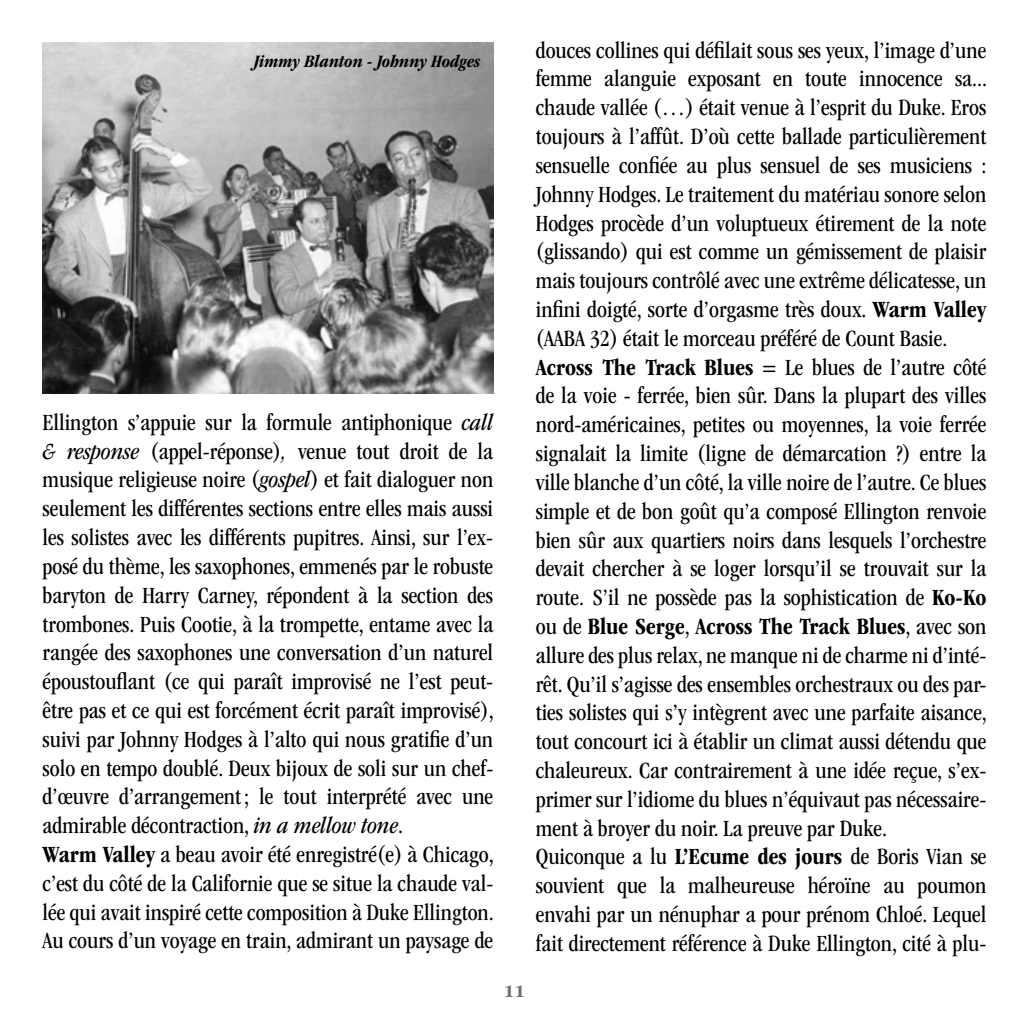
<style>
.page{position:relative;width:1029px;height:1021px;background:#fff}
.page>*{position:absolute;margin:0;border:0;box-sizing:border-box;transform-origin:0 0}
.t1{font:condensed 24px/28.8px "ITC Garamond Std";color:#000}
.t2{font:italic 700 condensed 18px "ITC Garamond Std";color:#000}
.t3{font:700 18px "ITC Garamond Std";color:#6e6e6e}
.s1{font-style:italic}
.s2{font-weight:700}
</style>
<div class="page">
<img style="left:43px;top:43px;width:450px;height:350px">
<p class="t2" style="left:254px;top:51px;width:228px">Jimmy Blanton - Johnny Hodges</p>
<p class="t1" style="left:43px;top:408px;width:453px">Ellington s’appuie sur la formule antiphonique <span class="s1">call &amp; response</span> (appel-réponse)<span class="s1">,</span> venue tout droit de la musique religieuse noire (<span class="s1">gospel</span>) et fait dialoguer non seulement les différentes sections entre elles mais aussi les solistes avec les différents pupitres. Ainsi, sur l’ex&shy;posé du thème, les saxophones, emmenés par le robuste baryton de Harry Carney, répondent à la section des trombones. Puis Cootie, à la trompette, entame avec la rangée des saxophones une conversation d’un naturel époustouflant (ce qui paraît improvisé ne l’est peut&shy;être pas et ce qui est forcément écrit paraît improvisé), suivi par Johnny Hodges à l’alto qui nous gratifie d’un solo en tempo doublé. Deux bijoux de soli sur un chef&shy;d’œuvre d’arrangement ; le tout interprété avec une admirable décontraction, <span class="s1">in a mellow tone</span>.<br><span class="s2">Warm Valley</span> a beau avoir été enregistré(e) à Chicago, c’est du côté de la Californie que se situe la chaude val&shy;lée qui avait inspiré cette composition à Duke Ellington.<br>Au cours d’un voyage en train, admirant un paysage de</p>
<p class="t1" style="left:536px;top:36px;width:453px">douces collines qui défilait sous ses yeux, l’image d’une femme alanguie exposant en toute innocence sa... chaude vallée (…) était venue à l’esprit du Duke. Eros toujours à l’affût. D’où cette ballade particulièrement sensuelle confiée au plus sensuel de ses musiciens :<br>Johnny Hodges. Le traitement du matériau sonore selon Hodges procède d’un voluptueux étirement de la note (glissando) qui est comme un gémissement de plaisir mais toujours contrôlé avec une extrême délicatesse, un infini doigté, sorte d’orgasme très doux. <span class="s2">Warm Valley </span>(AABA 32) était le morceau préféré de Count Basie.<br><span class="s2">Across The Track Blues</span> = Le blues de l’autre côté de la voie - ferrée, bien sûr. Dans la plupart des villes nord-américaines, petites ou moyennes, la voie ferrée signalait la limite (ligne de démarcation ?) entre la ville blanche d’un côté, la ville noire de l’autre. Ce blues simple et de bon goût qu’a composé Ellington renvoie bien sûr aux quartiers noirs dans lesquels l’orchestre devait chercher à se loger lorsqu’il se trouvait sur la route. S’il ne possède pas la sophistication de <span class="s2">Ko-Ko </span>ou de <span class="s2">Blue Serge</span>, <span class="s2">Across The Track Blues</span>, avec son allure des plus relax, ne manque ni de charme ni d’inté&shy;rêt. Qu’il s’agisse des ensembles orchestraux ou des par&shy;ties solistes qui s’y intègrent avec une parfaite aisance, tout concourt ici à établir un climat aussi détendu que chaleureux. Car contrairement à une idée reçue, s’ex&shy;primer sur l’idiome du blues n’équivaut pas nécessaire&shy;ment à broyer du noir. La preuve par Duke.<br>Quiconque a lu <span class="s2">L’Ecume des jours</span> de Boris Vian se souvient que la malheureuse héroïne au poumon envahi par un nénuphar a pour prénom Chloé. Lequel fait directement référence à Duke Ellington, cité à plu-</p>
<p class="t3" style="left:504px;top:980px;width:23px">11</p>
</div>
